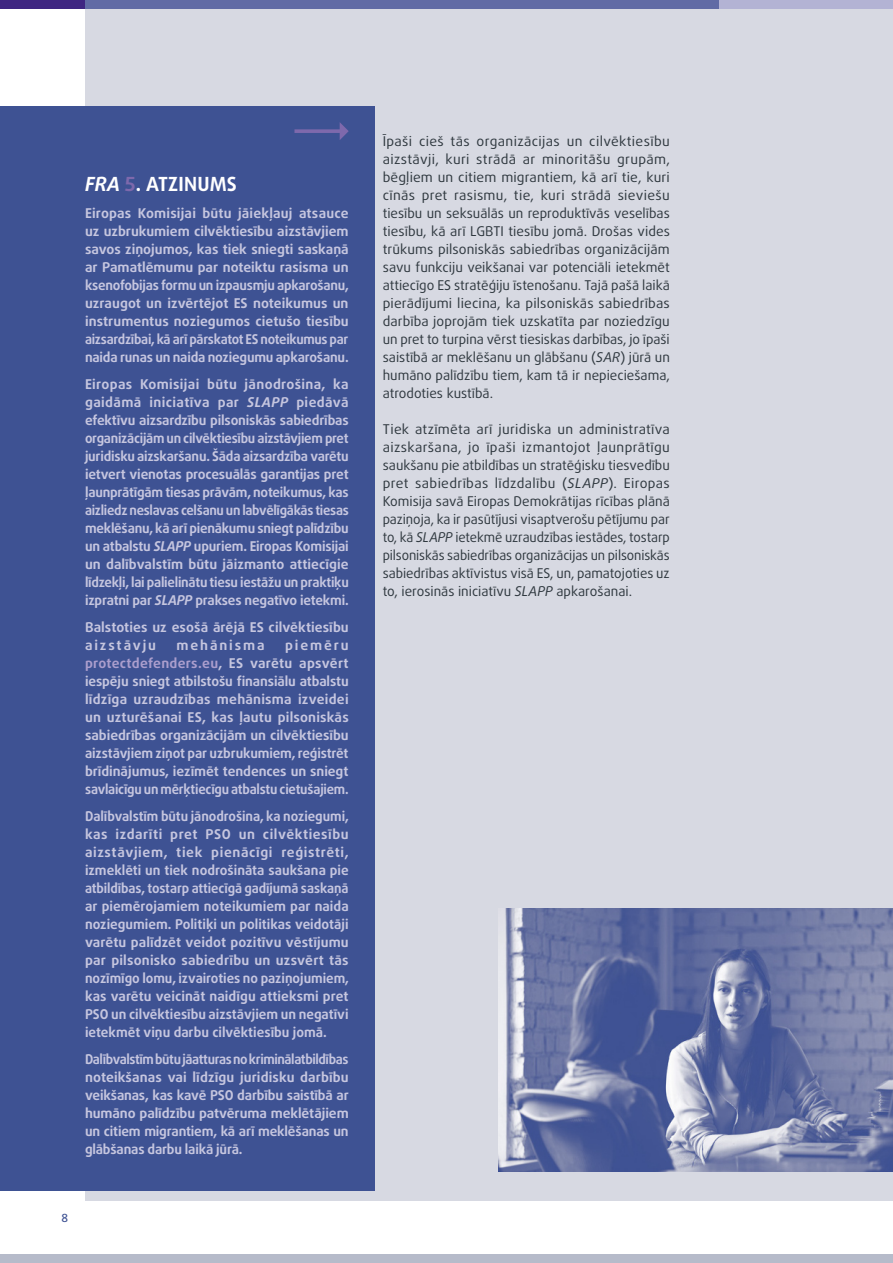
<style>
.page{position:relative;width:893px;height:1263px;background:#fff}
.page>*{position:absolute;margin:0;border:0;box-sizing:border-box;transform-origin:0 0}
.FRA_opinion_title{font:700 19.5px "Daxline Pro";letter-spacing:.01em;color:#fff}
.FRA_opinion_text{font:700 13.5px/18px "Daxline Pro";letter-spacing:-.015em;color:#c6c6df;text-align:justify}
.body_text{font:13.5px/18px "Daxline Pro";color:#2f383f;text-align:justify}
.FRA_opinion_text-2{font:700 13.5px/18px "Daxline Pro";letter-spacing:.005em;color:#c6c6df}
.FRA_opinion_text-3{font:700 13.5px "Daxline Pro";letter-spacing:.135em;color:#c6c6df}
.t1{font:500 11.25px "Daxline Pro";color:#3e5293}
.s1{font-style:italic}
.s2{color:#7e69ac}
.s3{color:#ab9ecd}
</style>
<div class="page">
<div style="left:0;top:1254px;width:893px;height:9px;background:#b6bbca"></div>
<div style="left:393px;top:0;width:500px;height:10px;background:#b3b3d4"></div>
<div style="left:85px;top:0;width:634px;height:10px;background:#616ba5"></div>
<div style="left:0;top:0;width:85px;height:9px;background:#3f2682"></div>
<div style="left:85px;top:9px;width:808px;height:1192px;background:#d7d9e2"></div>
<div style="left:0;top:106px;width:374px;height:1084px;background:#3e5293"></div>
<svg style="left:294px;top:122px;width:55px;height:18px"></svg>
<img style="left:498px;top:908px;width:395px;height:263px">
<p class="FRA_opinion_title" style="left:85px;top:171px;width:153px"><span class="s1">FRA</span> <span class="s2">5</span>. ATZINUMS</p>
<p class="FRA_opinion_text" style="left:85px;top:204px;width:265px">Eiropas Komisijai būtu jāiekļauj atsauce uz uzbrukumiem cilvēktiesību aizstāvjiem savos ziņojumos, kas tiek sniegti saskaņā ar Pamatlēmumu par noteiktu rasisma un ksenofobijas formu un izpausmju apkarošanu, uzraugot un izvērtējot ES noteikumus un instrumentus noziegumos cietušo tiesību aizsardzībai, kā arī pārskatot ES noteikumus par naida runas un naida noziegumu apkarošanu.</p>
<p class="FRA_opinion_text" style="left:85px;top:375px;width:265px">Eiropas Komisijai būtu jānodrošina, ka gaidāmā iniciatīva par <span class="s1">SLAPP</span> piedāvā efektīvu aizsardzību pilsoniskās sabiedrības organizācijām un cilvēktiesību aizstāvjiem pret juridisku aizskaršanu. Šāda aizsardzība varētu ietvert vienotas procesuālās garantijas pret ļaunprātīgām tiesas prāvām, noteikumus, kas aizliedz neslavas celšanu un labvēlīgākās tiesas meklēšanu, kā arī pienākumu sniegt palīdzību un atbalstu <span class="s1">SLAPP</span> upuriem. Eiropas Komisijai un dalībvalstīm būtu jāizmanto attiecīgie līdzekļi, lai palielinātu tiesu iestāžu un praktiķu izpratni par <span class="s1">SLAPP</span> prakses negatīvo ietekmi.</p>
<p class="FRA_opinion_text-2" style="left:85px;top:618px;width:265px">Balstoties uz esošā ārējā ES cilvēktiesību aizstāvju</p>
<p class="FRA_opinion_text-3" style="left:177px;top:636px;width:89px">mehānisma</p>
<p class="FRA_opinion_text" style="left:85px;top:636px;width:265px;text-indent:200px">piemēru <span class="s3">protectdefenders.eu</span>, ES varētu apsvērt iespēju sniegt atbilstošu finansiālu atbalstu līdzīga uzraudzības mehānisma izveidei un uzturēšanai ES, kas ļautu pilsoniskās sabiedrības organizācijām un cilvēktiesību aizstāvjiem ziņot par uzbrukumiem, reģistrēt brīdinājumus, iezīmēt tendences un sniegt savlaicīgu un mērķtiecīgu atbalstu cietušajiem.</p>
<p class="FRA_opinion_text" style="left:85px;top:807px;width:265px">Dalībvalstīm būtu jānodrošina, ka noziegumi, kas izdarīti pret PSO un cilvēktiesību aizstāvjiem, tiek pienācīgi reģistrēti, izmeklēti un tiek nodrošināta saukšana pie atbildības, tostarp attiecīgā gadījumā saskaņā ar piemērojamiem noteikumiem par naida noziegumiem. Politiķi un politikas veidotāji varētu palīdzēt veidot pozitīvu vēstījumu par pilsonisko sabiedrību un uzsvērt tās nozīmīgo lomu, izvairoties no paziņojumiem, kas varētu veicināt naidīgu attieksmi pret PSO un cilvēktiesību aizstāvjiem un negatīvi ietekmēt viņu darbu cilvēktiesību jomā.</p>
<p class="FRA_opinion_text" style="left:85px;top:1050px;width:265px">Dalībvalstīm būtu jāatturas no kriminālatbildības noteikšanas vai līdzīgu juridisku darbību veikšanas, kas kavē PSO darbību saistībā ar humāno palīdzību patvēruma meklētājiem un citiem migrantiem, kā arī meklēšanas un glābšanas darbu laikā jūrā.</p>
<p class="t1" style="left:62px;top:1210px;width:8px">8</p>
<p class="body_text" style="left:383px;top:132px;width:289px">Īpaši cieš tās organizācijas un cilvēktiesību aizstāvji, kuri strādā ar minoritāšu grupām, bēgļiem un citiem migrantiem, kā arī tie, kuri cīnās pret rasismu, tie, kuri strādā sieviešu tiesību un seksuālās un reproduktīvās veselības tiesību, kā arī LGBTI tiesību jomā. Drošas vides trūkums pilsoniskās sabiedrības organizācijām savu funkciju veikšanai var potenciāli ietekmēt attiecīgo ES stratēģiju īstenošanu. Tajā pašā laikā pierādījumi liecina, ka pilsoniskās sabiedrības darbība joprojām tiek uzskatīta par noziedzīgu un pret to turpina vērst tiesiskas darbības, jo īpaši saistībā ar meklēšanu un glābšanu (<span class="s1">SAR</span>) jūrā un humāno palīdzību tiem, kam tā ir nepieciešama, atrodoties kustībā.</p>
<p class="body_text" style="left:383px;top:420px;width:289px">Tiek atzīmēta arī juridiska un administratīva aizskaršana, jo īpaši izmantojot ļaunprātīgu saukšanu pie atbildības un stratēģisku tiesvedību pret sabiedrības līdzdalību (<span class="s1">SLAPP</span>). Eiropas Komisija savā Eiropas Demokrātijas rīcības plānā paziņoja, ka ir pasūtījusi visaptverošu pētījumu par to, kā <span class="s1">SLAPP</span> ietekmē uzraudzības iestādes, tostarp pilsoniskās sabiedrības organizācijas un pilsoniskās sabiedrības aktīvistus visā ES, un, pamatojoties uz to, ierosinās iniciatīvu <span class="s1">SLAPP</span> apkarošanai.</p>
</div>
